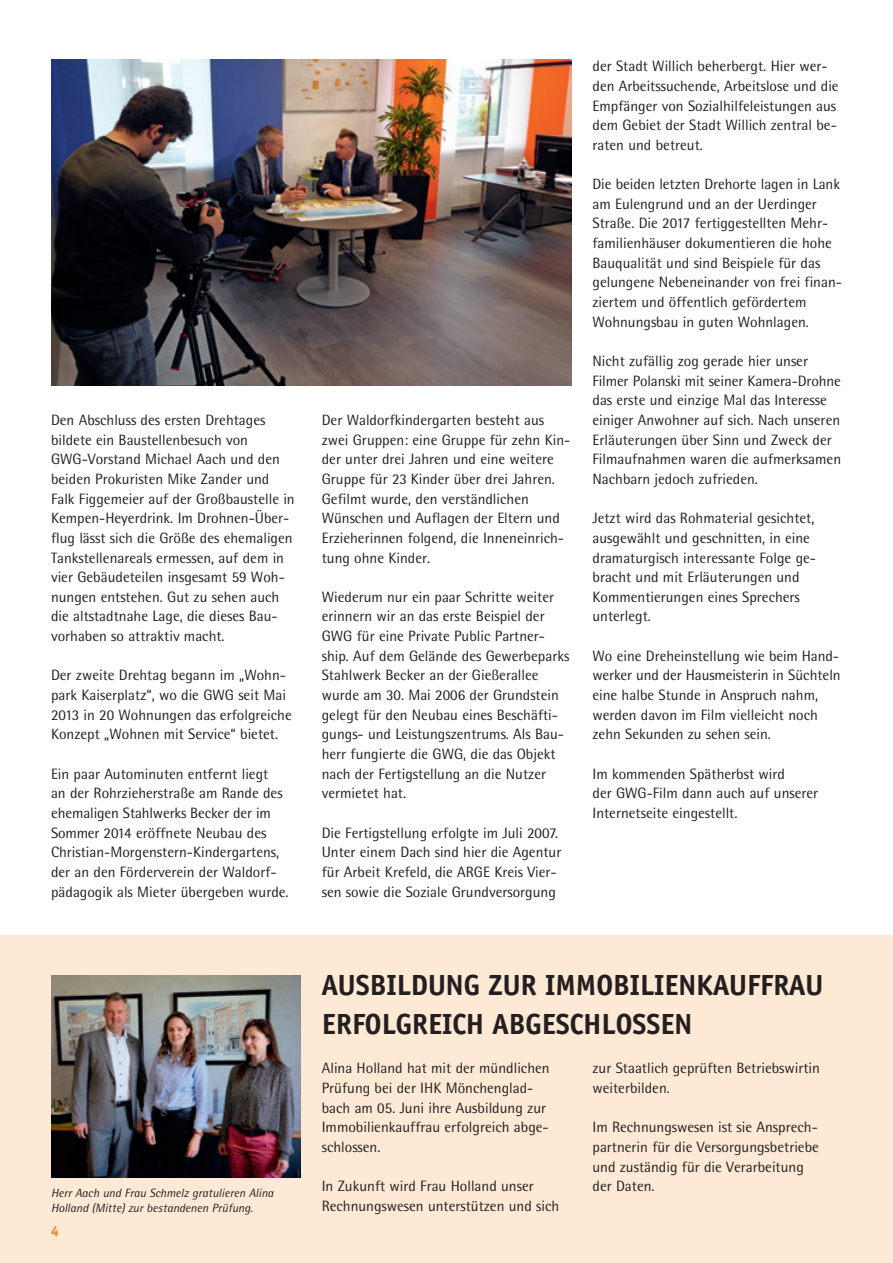
<style>
.page{position:relative;width:893px;height:1263px;background:#fff}
.page>*{position:absolute;margin:0;border:0;box-sizing:border-box;transform-origin:0 0}
.t1{font:700 30px/39.3px "Officina Sans";color:#231f20}
.t2{font:15px/19.6px "Rotis Semi Sans";color:#231f20}
.t3{font:700 15px "Officina Sans";color:#f58220}
.t4{font:italic 12px/15px "Rotis Semi Sans";color:#231f20}
</style>
<div class="page">
<div style="left:0;top:936px;width:893px;height:327px;background:#fee9d5"></div>
<img style="left:51px;top:60px;width:520px;height:326px">
<img style="left:51px;top:975px;width:249px;height:203px">
<p class="t2" style="left:51px;top:410px;width:245px">Den Abschluss des ersten Drehtages bildete ein Baustellenbesuch von GWG-Vorstand Michael Aach und den beiden Prokuristen Mike Zander und Falk Figgemeier auf der Großbaustelle in Kempen-Heyerdrink. Im Drohnen-Über&shy;flug lässt sich die Größe des ehemaligen Tankstellenareals ermessen, auf dem in vier Gebäudeteilen insgesamt 59 Woh&shy;nungen entstehen. Gut zu sehen auch die altstadtnahe Lage, die dieses Bau&shy;vorhaben so attraktiv macht.</p>
<p class="t2" style="left:51px;top:665px;width:242px">Der zweite Drehtag begann im „Wohn&shy;park Kaiserplatz“, wo die GWG seit Mai 2013 in 20 Wohnungen das erfolgreiche Konzept „Wohnen mit Service“ bietet.</p>
<p class="t2" style="left:51px;top:764px;width:239px">Ein paar Autominuten entfernt liegt<br>an der Rohrzieherstraße am Rande des ehemaligen Stahlwerks Becker der im Sommer 2014 eröffnete Neubau des Christian-Morgenstern-Kindergartens, der an den Förderverein der Waldorf&shy;pädagogik als Mieter übergeben wurde.</p>
<p class="t2" style="left:322px;top:410px;width:250px">Der Waldorfkindergarten besteht aus zwei Gruppen: eine Gruppe für zehn Kin&shy;der unter drei Jahren und eine weitere Gruppe für 23 Kinder über drei Jahren.<br>Gefilmt wurde, den verständlichen Wünschen und Auflagen der Eltern und Erzieherinnen folgend, die Inneneinrich&shy;tung ohne Kinder.</p>
<p class="t2" style="left:322px;top:587px;width:249px">Wiederum nur ein paar Schritte weiter erinnern wir an das erste Beispiel der GWG für eine Private Public Partner&shy;ship. Auf dem Gelände des Gewerbeparks Stahlwerk Becker an der Gießerallee wurde am 30. Mai 2006 der Grundstein gelegt für den Neubau eines Beschäfti&shy;gungs- und Leistungszentrums. Als Bau&shy;herr fungierte die GWG, die das Objekt nach der Fertigstellung an die Nutzer vermietet hat.</p>
<p class="t2" style="left:322px;top:823px;width:241px">Die Fertigstellung erfolgte im Juli 2007.<br>Unter einem Dach sind hier die Agentur für Arbeit Krefeld, die ARGE Kreis Vier&shy;sen sowie die Soziale Grundversorgung</p>
<p class="t2" style="left:592px;top:56px;width:248px">der Stadt Willich beherbergt. Hier wer&shy;den Arbeitssuchende, Arbeitslose und die Empfänger von Sozialhilfeleistungen aus dem Gebiet der Stadt Willich zentral be&shy;raten und betreut.</p>
<p class="t2" style="left:592px;top:174px;width:251px">Die beiden letzten Drehorte lagen in Lank am Eulengrund und an der Uerdinger Straße. Die 2017 fertiggestellten Mehr&shy;familienhäuser dokumentieren die hohe Bauqualität und sind Beispiele für das gelungene Nebeneinander von frei finan&shy;ziertem und öffentlich gefördertem Wohnungsbau in guten Wohnlagen.</p>
<p class="t2" style="left:592px;top:351px;width:250px">Nicht zufällig zog gerade hier unser Filmer Polanski mit seiner Kamera-Drohne das erste und einzige Mal das Interesse einiger Anwohner auf sich. Nach unseren Erläuterungen über Sinn und Zweck der Filmaufnahmen waren die aufmerksamen Nachbarn jedoch zufrieden.</p>
<p class="t2" style="left:592px;top:508px;width:225px">Jetzt wird das Rohmaterial gesichtet, ausgewählt und geschnitten, in eine dramaturgisch interessante Folge ge&shy;bracht und mit Erläuterungen und<br>Kommentierungen eines Sprechers unterlegt.</p>
<p class="t2" style="left:592px;top:646px;width:250px">Wo eine Dreheinstellung wie beim Hand&shy;werker und der Hausmeisterin in Süchteln eine halbe Stunde in Anspruch nahm, werden davon im Film vielleicht noch zehn Sekunden zu sehen sein.</p>
<p class="t2" style="left:592px;top:764px;width:227px">Im kommenden Spätherbst wird<br>der GWG-Film dann auch auf unserer<br>Internetseite eingestellt.</p>
<p class="t4" style="left:51px;top:1185px;width:224px">Herr Aach und Frau Schmelz gratulieren Alina<br>Holland (Mitte) zur bestandenen Prüfung.</p>
<p class="t3" style="left:51px;top:1222px;width:9px">4</p>
<h1 class="t1" style="left:322px;top:965px;width:503px">AUSBILDUNG ZUR IMMOBILIENKAUFFRAU<br>ERFOLGREICH ABGESCHLOSSEN</h1>
<p class="t2" style="left:322px;top:1058px;width:229px">Alina Holland hat mit der mündlichen<br>Prüfung bei der IHK Mönchenglad&shy;bach am 05. Juni ihre Ausbildung zur<br>Immobilienkauffrau erfolgreich abge&shy;schlossen.</p>
<p class="t2" style="left:322px;top:1176px;width:239px">In Zukunft wird Frau Holland unser<br>Rechnungswesen unterstützen und sich</p>
<p class="t2" style="left:592px;top:1058px;width:229px">zur Staatlich geprüften Betriebswirtin weiterbilden.</p>
<p class="t2" style="left:592px;top:1117px;width:228px">Im Rechnungswesen ist sie Ansprech&shy;partnerin für die Versorgungsbetriebe und zuständig für die Verarbeitung der Daten.</p>
</div>
